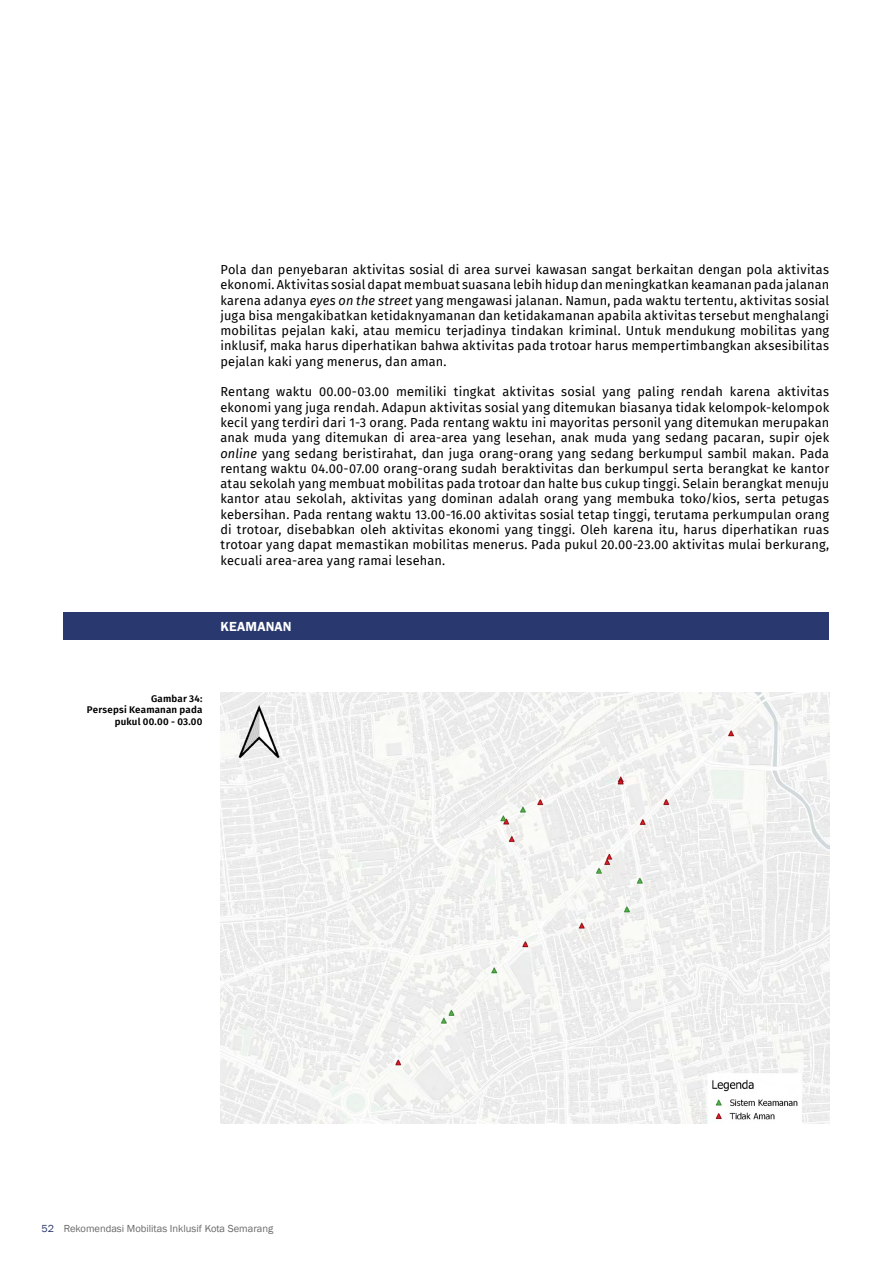
<style>
.page{position:relative;width:893px;height:1263px;background:#fff}
.page>*{position:absolute;margin:0;border:0;box-sizing:border-box;transform-origin:0 0}
.t1{font:600 13.5px "Franklin Gothic";letter-spacing:.01em;color:#fff}
.t2{font:12.75px/15.3px "Fira Sans";letter-spacing:.01em;color:#000;text-align:justify}
.t3{font:10.5px "Franklin Gothic";color:#656964}
.t4{font:600 9.75px/11.7px "Fira Sans";letter-spacing:.02em;color:#000;text-align:right}
.s1{font-style:italic}
.s2{color:#29386e}
</style>
<div class="page">
<div style="left:64px;top:612px;width:765px;height:28px;background:#29386e"></div>
<img style="left:220px;top:693px;width:609px;height:430px">
<p class="t2" style="left:220px;top:261px;width:610px">Pola dan penyebaran aktivitas sosial di area survei kawasan sangat berkaitan dengan pola aktivitas ekonomi. Aktivitas sosial dapat membuat suasana lebih hidup dan meningkatkan keamanan pada jalanan karena adanya <span class="s1">eyes on the street</span> yang mengawasi jalanan. Namun, pada waktu tertentu, aktivitas sosial juga bisa mengakibatkan ketidaknyamanan dan ketidakamanan apabila aktivitas tersebut menghalangi mobilitas pejalan kaki, atau memicu terjadinya tindakan kriminal. Untuk mendukung mobilitas yang inklusif, maka harus diperhatikan bahwa aktivitas pada trotoar harus mempertimbangkan aksesibilitas pejalan kaki yang menerus, dan aman.</p>
<p class="t2" style="left:220px;top:384px;width:610px">Rentang waktu 00.00-03.00 memiliki tingkat aktivitas sosial yang paling rendah karena aktivitas ekonomi yang juga rendah. Adapun aktivitas sosial yang ditemukan biasanya tidak kelompok-kelompok kecil yang terdiri dari 1-3 orang. Pada rentang waktu ini mayoritas personil yang ditemukan merupakan anak muda yang ditemukan di area-area yang lesehan, anak muda yang sedang pacaran, supir ojek <span class="s1">online</span> yang sedang beristirahat, dan juga orang-orang yang sedang berkumpul sambil makan. Pada rentang waktu 04.00-07.00 orang-orang sudah beraktivitas dan berkumpul serta berangkat ke kantor atau sekolah yang membuat mobilitas pada trotoar dan halte bus cukup tinggi. Selain berangkat menuju kantor atau sekolah, aktivitas yang dominan adalah orang yang membuka toko/kios, serta petugas kebersihan. Pada rentang waktu 13.00-16.00 aktivitas sosial tetap tinggi, terutama perkumpulan orang di trotoar, disebabkan oleh aktivitas ekonomi yang tinggi. Oleh karena itu, harus diperhatikan ruas trotoar yang dapat memastikan mobilitas menerus. Pada pukul 20.00-23.00 aktivitas mulai berkurang, kecuali area-area yang ramai lesehan.</p>
<p class="t1" style="left:220px;top:618px;width:73px">KEAMANAN</p>
<p class="t4" style="left:87px;top:692px;width:117px">Gambar 34:<br>Persepsi Keamanan pada pukul 00.00 - 03.00</p>
<p class="t3" style="left:42px;top:1222px;width:233px"><span class="s2">52</span> Rekomendasi Mobilitas Inklusif Kota Semarang</p>
</div>
